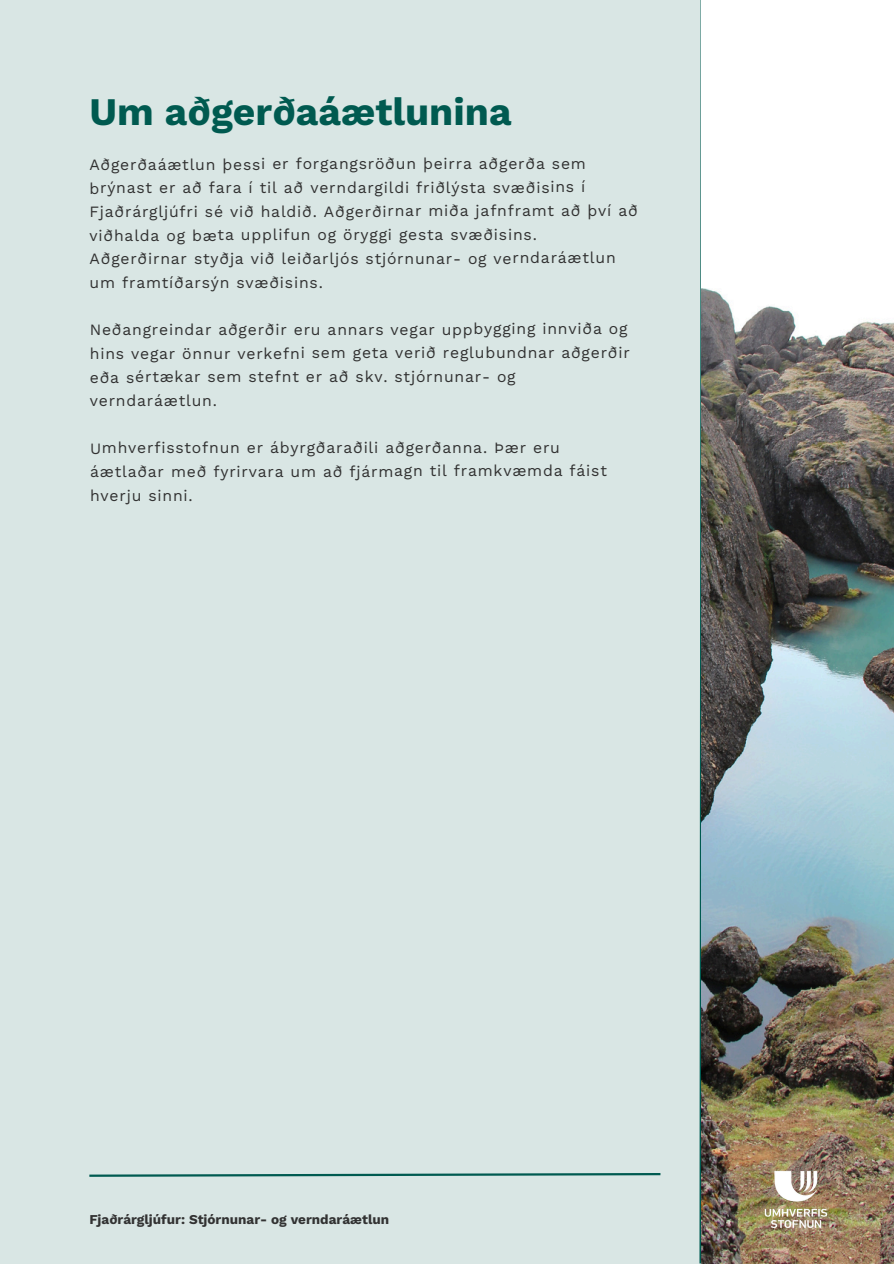
<style>
.page{position:relative;width:894px;height:1264px;background:#fff}
.page>*{position:absolute;margin:0;border:0;box-sizing:border-box;transform-origin:0 0}
.t1{font:700 39px "Work Sans";color:#005a50}
.t2{font:15.75px/23.7px "Work Sans";letter-spacing:.045em;color:#323232}
.t3{font:700 13.5px "Work Sans";color:#323232}
</style>
<div class="page">
<div style="left:0;top:0;width:893px;height:1263px;background:#d9e6e4"></div>
<img style="left:703px;top:0;width:190px;height:1263px">
<svg style="left:699px;top:0;width:4px;height:1263px"></svg>
<svg style="left:89px;top:1173px;width:572px;height:4px"></svg>
<img style="left:722px;top:1135px;width:146px;height:128px">
<p class="t1" style="left:89px;top:88px;width:423px">Um aðgerðaáætlunina</p>
<h1 class="t2" style="left:89px;top:152px;width:550px">Aðgerðaáætlun þessi er forgangsröðun þeirra aðgerða sem brýnast er að fara í til að verndargildi friðlýsta svæðisins í Fjaðrárgljúfri sé við haldið. Aðgerðirnar miða jafnframt að því að viðhalda og bæta upplifun og öryggi gesta svæðisins.<br>Aðgerðirnar styðja við leiðarljós stjórnunar- og verndaráætlun um framtíðarsýn svæðisins.</h1>
<h2 class="t2" style="left:90px;top:317px;width:541px">Neðangreindar aðgerðir eru annars vegar uppbygging innviða og hins vegar önnur verkefni sem geta verið reglubundnar aðgerðir eða sértækar sem stefnt er að skv. stjórnunar- og verndaráætlun.</h2>
<h2 class="t2" style="left:90px;top:435px;width:518px">Umhverfisstofnun er ábyrgðaraðili aðgerðanna. Þær eru áætlaðar með fyrirvara um að fjármagn til framkvæmda fáist hverju sinni.</h2>
<p class="t3" style="left:89px;top:1210px;width:301px">Fjaðrárgljúfur: Stjórnunar- og verndaráætlun</p>
</div>
